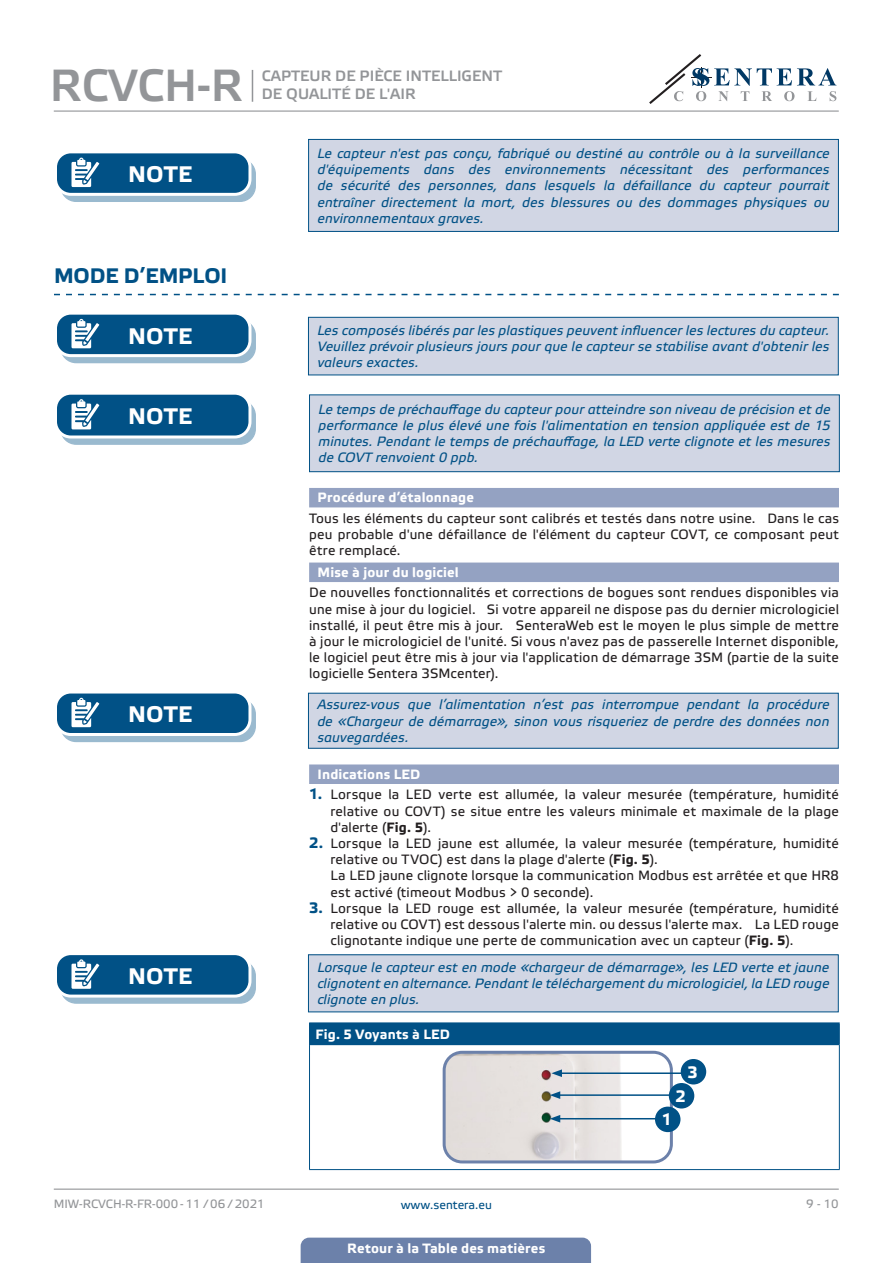
<style>
.page{position:relative;width:893px;height:1263px;background:#fff}
.page>*{position:absolute;margin:0;border:0;box-sizing:border-box;transform-origin:0 0}
.t1{font:45px "Etelka Medium Pro";color:#939598}
.t2{font:700 22.5px "Etelka Text Pro";letter-spacing:.005em;color:#fff}
.t3{font:700 21px "Etelka Text Pro";letter-spacing:-.005em;color:#015186}
.TABLE_TEXT_WHITE{font:700 16.5px "Etelka Text Pro";color:#fff}
.t4{font:15px/18px "Etelka Medium Pro";color:#939598}
.body{font:13.5px/16.2px "Etelka Text Pro";letter-spacing:.015em;color:#231f20;text-align:justify}
.attention{font:italic 13.5px/16.2px "Etelka Text Pro";letter-spacing:.01em;color:#015186;text-align:justify}
.body-2{font:italic 13.5px/16.2px "Etelka Text Pro";letter-spacing:.01em;color:#015186;text-align:justify}
.Numbering{font:13.5px/16.2px "Etelka Text Pro";letter-spacing:.015em;color:#231f20}
.Number-roman{font:700 13.5px "Etelka Text Pro";letter-spacing:.01em;color:#fff}
.table_text{font:700 13.5px "Etelka Text Pro";letter-spacing:.02em;color:#fff}
.t5{font:12px "Etelka Text Pro";color:#939598}
.t6{font:12px "Etelka Text Pro";color:#015186}
.s1{font-weight:700;font-size:15px;color:#015186}
.s2{font-weight:700}
</style>
<div class="page">
<hr style="left:54px;top:111px;width:785px;height:1px;background:#939598">
<hr style="left:54px;top:1188px;width:785px;height:2px;background:#939598">
<svg style="left:649px;top:54px;width:187px;height:50px"></svg>
<div style="left:301px;top:1237px;width:290px;height:26px;background:#6c81aa"></div>
<hr style="left:252px;top:70px;width:1px;height:32px;background:#939598">
<svg style="left:54px;top:294px;width:785px;height:1px"></svg>
<div style="left:309px;top:488px;width:530px;height:19px;background:#94a2c2"></div>
<div style="left:309px;top:562px;width:530px;height:20px;background:#94a2c2"></div>
<div style="left:309px;top:764px;width:530px;height:20px;background:#94a2c2"></div>
<div style="left:61px;top:159px;width:194px;height:42px;background:#9abacf;border-radius:15px"></div>
<div style="left:60px;top:158px;width:196px;height:44px;border:1px solid #015186;border-radius:15px"></div>
<div style="left:56px;top:152px;width:194px;height:42px;background:#015186;border-radius:15px"></div>
<div style="left:54px;top:150px;width:197px;height:46px;border:3px solid #fff;border-radius:15px"></div>
<svg style="left:71px;top:158px;width:34px;height:37px"></svg>
<div style="left:309px;top:139px;width:529px;height:92px;background:#d1d6e4"></div>
<div style="left:308px;top:139px;width:531px;height:93px;border:1px solid #015186"></div>
<div style="left:61px;top:320px;width:194px;height:43px;background:#9abacf;border-radius:15px"></div>
<div style="left:60px;top:319px;width:196px;height:44px;border:1px solid #015186;border-radius:15px"></div>
<div style="left:56px;top:313px;width:194px;height:43px;background:#015186;border-radius:15px"></div>
<div style="left:54px;top:312px;width:197px;height:45px;border:3px solid #fff;border-radius:15px"></div>
<svg style="left:71px;top:319px;width:34px;height:37px"></svg>
<div style="left:308px;top:317px;width:530px;height:58px;background:#d1d6e4"></div>
<div style="left:308px;top:317px;width:531px;height:58px;border:1px solid #015186"></div>
<div style="left:309px;top:395px;width:530px;height:77px;background:#d1d6e4"></div>
<div style="left:309px;top:394px;width:531px;height:78px;border:1px solid #015186"></div>
<svg style="left:61px;top:400px;width:194px;height:44px"></svg>
<div style="left:60px;top:400px;width:196px;height:45px;border:1px solid #015186;border-radius:15px"></div>
<div style="left:56px;top:393px;width:194px;height:44px;background:#015186;border-radius:15px"></div>
<div style="left:54px;top:392px;width:197px;height:46px;border:3px solid #fff;border-radius:15px"></div>
<svg style="left:71px;top:399px;width:34px;height:39px"></svg>
<div style="left:61px;top:699px;width:194px;height:42px;background:#9abacf;border-radius:15px"></div>
<div style="left:60px;top:698px;width:196px;height:44px;border:1px solid #015186;border-radius:15px"></div>
<div style="left:56px;top:692px;width:194px;height:42px;background:#015186;border-radius:15px"></div>
<div style="left:54px;top:690px;width:197px;height:46px;border:3px solid #fff;border-radius:15px"></div>
<svg style="left:71px;top:698px;width:34px;height:37px"></svg>
<div style="left:308px;top:693px;width:530px;height:55px;background:#d1d6e4"></div>
<div style="left:308px;top:693px;width:531px;height:56px;border:1px solid #015186"></div>
<svg style="left:61px;top:961px;width:194px;height:42px"></svg>
<div style="left:60px;top:960px;width:196px;height:44px;border:1px solid #015186;border-radius:15px"></div>
<div style="left:56px;top:953px;width:194px;height:43px;background:#015186;border-radius:15px"></div>
<div style="left:54px;top:952px;width:197px;height:45px;border:3px solid #fff;border-radius:15px"></div>
<svg style="left:71px;top:959px;width:34px;height:38px"></svg>
<div style="left:308px;top:955px;width:530px;height:57px;background:#d1d6e4"></div>
<div style="left:308px;top:954px;width:531px;height:58px;border:1px solid #015186"></div>
<div style="left:309px;top:1023px;width:530px;height:22px;background:#015186"></div>
<hr style="left:309px;top:1022px;width:531px;height:1px;background:#015186">
<svg style="left:839px;top:1023px;width:1px;height:21px"></svg>
<hr style="left:309px;top:1045px;width:1px;height:124px;background:#015186">
<hr style="left:309px;top:1044px;width:531px;height:1px;background:#015186">
<hr style="left:839px;top:1045px;width:1px;height:124px;background:#015186">
<hr style="left:309px;top:1169px;width:531px;height:1px;background:#015186">
<img style="left:444px;top:1052px;width:179px;height:110px">
<div style="left:443px;top:1051px;width:230px;height:112px;border:3px solid #6c81aa;border-radius:18px"></div>
<hr style="left:560px;top:1072px;width:129px;height:2px;background:#015186">
<svg style="left:551px;top:1069px;width:11px;height:8px"></svg>
<hr style="left:558px;top:1094px;width:118px;height:2px;background:#015186">
<svg style="left:550px;top:1091px;width:10px;height:8px"></svg>
<hr style="left:558px;top:1118px;width:118px;height:1px;background:#015186">
<svg style="left:550px;top:1115px;width:10px;height:7px"></svg>
<div style="left:681px;top:1059px;width:25px;height:25px;background:#015186;border-radius:50%"></div>
<div style="left:669px;top:1083px;width:25px;height:25px;background:#015186;border-radius:50%"></div>
<div style="left:655px;top:1106px;width:25px;height:26px;background:#015186;border-radius:50%"></div>
<h1 class="t1" style="left:50px;top:61px;width:194px">RCVCH-R</h1>
<p class="t4" style="left:262px;top:67px;width:242px">CAPTEUR DE PIÈCE INTELLIGENT<br>DE QUALITÉ DE L'AIR</p>
<p class="t2" style="left:128px;top:160px;width:65px">NOTE</p>
<p class="t3" style="left:54px;top:262px;width:175px">MODE D’EMPLOI</p>
<p class="attention" style="left:317px;top:146px;width:514px">Le capteur n'est pas conçu, fabriqué ou destiné au contrôle ou à la surveillance d'équipements dans des environnements nécessitant des performances de sécurité des personnes, dans lesquels la défaillance du capteur pourrait entraîner directement la mort, des blessures ou des dommages physiques ou environnementaux graves.</p>
<p class="t2" style="left:128px;top:322px;width:65px">NOTE</p>
<p class="attention" style="left:317px;top:323px;width:514px">Les composés libérés par les plastiques peuvent influencer les lectures du capteur.<br>Veuillez prévoir plusieurs jours pour que le capteur se stabilise avant d'obtenir les valeurs exactes.</p>
<p class="attention" style="left:318px;top:402px;width:514px">Le temps de préchauffage du capteur pour atteindre son niveau de précision et de performance le plus élevé une fois l'alimentation en tension appliquée est de 15 minutes. Pendant le temps de préchauffage, la LED verte clignote et les mesures de COVT renvoient 0 ppb.</p>
<p class="t2" style="left:128px;top:402px;width:65px">NOTE</p>
<p class="Number-roman" style="left:318px;top:489px;width:158px">Procédure d’étalonnage</p>
<p class="body" style="left:309px;top:511px;width:531px">Tous les éléments du capteur sont calibrés et testés dans notre usine. Dans le cas peu probable d'une défaillance de l'élément du capteur COVT, ce composant peut être remplacé.</p>
<p class="Number-roman" style="left:318px;top:564px;width:143px">Mise à jour du logiciel</p>
<p class="body" style="left:309px;top:585px;width:531px">De nouvelles fonctionnalités et corrections de bogues sont rendues disponibles via une mise à jour du logiciel. Si votre appareil ne dispose pas du dernier micrologiciel installé, il peut être mis à jour. SenteraWeb est le moyen le plus simple de mettre à jour le micrologiciel de l'unité. Si vous n'avez pas de passerelle Internet disponible, le logiciel peut être mis à jour via l'application de démarrage 3SM (partie de la suite logicielle Sentera 3SMcenter).</p>
<p class="t2" style="left:128px;top:700px;width:65px">NOTE</p>
<p class="attention" style="left:317px;top:697px;width:514px">Assurez-vous que l’alimentation n’est pas interrompue pendant la procédure de «Chargeur de démarrage», sinon vous risqueriez de perdre des données non sauvegardées.</p>
<p class="Number-roman" style="left:318px;top:766px;width:104px">Indications LED</p>
<p class="body" style="left:330px;top:787px;width:510px;text-indent:-21px"><span class="s1">1.</span> Lorsque la LED verte est allumée, la valeur mesurée (température, humidité relative ou COVT) se situe entre les valeurs minimale et maximale de la plage d'alerte (<span class="s2">Fig. 5</span>).</p>
<p class="body" style="left:330px;top:836px;width:510px;text-indent:-21px"><span class="s1">2.</span> Lorsque la LED jaune est allumée, la valeur mesurée (température, humidité relative ou TVOC) est dans la plage d'alerte (<span class="s2">Fig. 5</span>).</p>
<p class="Numbering" style="left:330px;top:868px;width:510px">La LED jaune clignote lorsque la communication Modbus est arrêtée et que HR8 est activé (timeout Modbus &gt; 0 seconde).</p>
<p class="body" style="left:330px;top:901px;width:510px;text-indent:-21px"><span class="s1">3.</span> Lorsque la LED rouge est allumée, la valeur mesurée (température, humidité relative ou COVT) est dessous l'alerte min. ou dessus l'alerte max. La LED rouge clignotante indique une perte de communication avec un capteur (<span class="s2">Fig. 5</span>).</p>
<p class="t2" style="left:128px;top:962px;width:65px">NOTE</p>
<p class="body-2" style="left:317px;top:960px;width:514px">Lorsque le capteur est en mode «chargeur de démarrage», les LED verte et jaune clignotent en alternance. Pendant le téléchargement du micrologiciel, la LED rouge clignote en plus.</p>
<p class="table_text" style="left:315px;top:1025px;width:136px">Fig. 5 Voyants à LED</p>
<p class="TABLE_TEXT_WHITE" style="left:687px;top:1061px;width:12px">3</p>
<p class="TABLE_TEXT_WHITE" style="left:676px;top:1085px;width:12px">2</p>
<p class="TABLE_TEXT_WHITE" style="left:662px;top:1109px;width:12px">1</p>
<p class="t5" style="left:54px;top:1197px;width:212px">MIW-RCVCH-R-FR-000 - 11 / 06 / 2021</p>
<p class="t6" style="left:401px;top:1198px;width:93px">www.sentera.eu</p>
<p class="t5" style="left:806px;top:1197px;width:34px">9 - 10</p>
<p class="Number-roman" style="left:347px;top:1239px;width:200px">Retour à la Table des matières</p>
</div>
